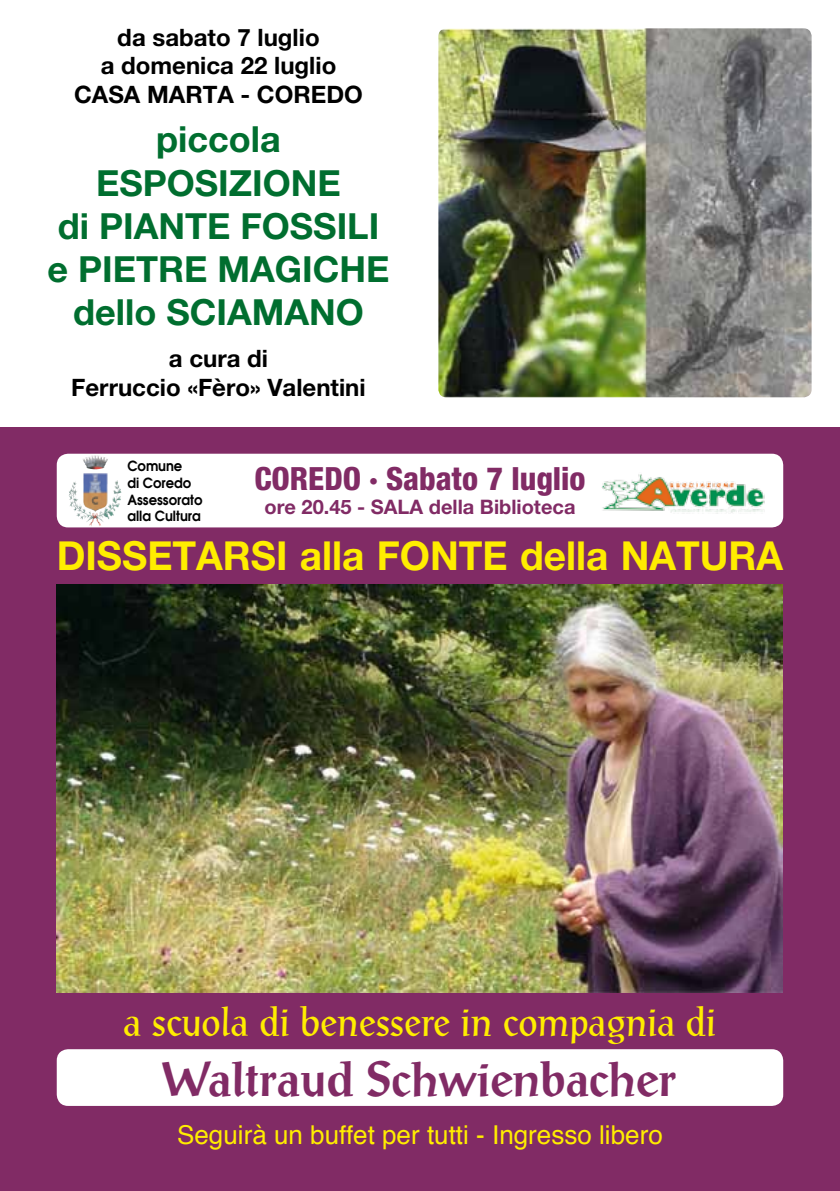
<style>
.page{position:relative;width:840px;height:1191px;background:#fff}
.page>*{position:absolute;margin:0;border:0;box-sizing:border-box;transform-origin:0 0}
.t1{font:700 48px "Post Antiqua";color:#812b65}
.t2{font:40px "Post Antiqua";color:#ffed00}
.t3{font:700 40px "Helvetica Neue LT Pro";color:#ffed00}
.t4{font:700 36px/43.2px "Helvetica Neue LT Pro";color:#006e2f;text-align:center}
.t5{font:800 condensed 32px "Helvetica Neue LT Pro";color:#812b65}
.t6{font:26px "Helvetica";color:#ffed00}
.t7{font:700 24px/28.8px "Helvetica Neue LT Pro";color:#000;text-align:center}
.t8{font:700 20px "Helvetica Neue LT Pro";color:#812b65}
.t9{font:600 14px/16.8px "Avant Garde";color:#000;scale:.94 1}
</style>
<div class="page">
<div style="left:0;top:427px;width:839px;height:764px;background:#812b65"></div>
<div style="left:57px;top:454px;width:725px;height:73px;background:#fff;border-radius:11px"></div>
<svg style="left:88px;top:455px;width:8px;height:4px"></svg>
<img style="left:602px;top:474px;width:163px;height:40px">
<img style="left:438px;top:28px;width:373px;height:369px">
<img style="left:57px;top:584px;width:725px;height:408px">
<div style="left:57px;top:1049px;width:725px;height:57px;background:#fff;border-radius:11px"></div>
<p class="t7" style="left:74px;top:22px;width:290px">da sabato 7 luglio<br>a domenica 22 luglio<br>CASA MARTA - COREDO</p>
<h3 class="t4" style="left:47px;top:117px;width:343px">piccola<br>ESPOSIZIONE<br>di PIANTE FOSSILI e PIETRE MAGICHE dello SCIAMANO</h3>
<p class="t7" style="left:71px;top:344px;width:296px">a cura di<br>Ferruccio «Fèro» Valentini</p>
<p class="t9" style="left:127px;top:457px;width:81px">Comune<br>di Coredo<br>Assessorato alla Cultura</p>
<h3 class="t5" style="left:254px;top:459px;width:332px">COREDO · Sabato 7 luglio</h3>
<p class="t8" style="left:264px;top:494px;width:312px">ore 20.45 - SALA della Biblioteca</p>
<h2 class="t3" style="left:57px;top:531px;width:727px">DISSETARSI alla FONTE della NATURA</h2>
<h2 class="t2" style="left:124px;top:998px;width:593px">a scuola di benessere in compagnia di</h2>
<h1 class="t1" style="left:162px;top:1050px;width:515px">Waltraud Schwienbacher</h1>
<p class="t6" style="left:177px;top:1117px;width:487px">Seguirà un buffet per tutti - Ingresso libero</p>
</div>
